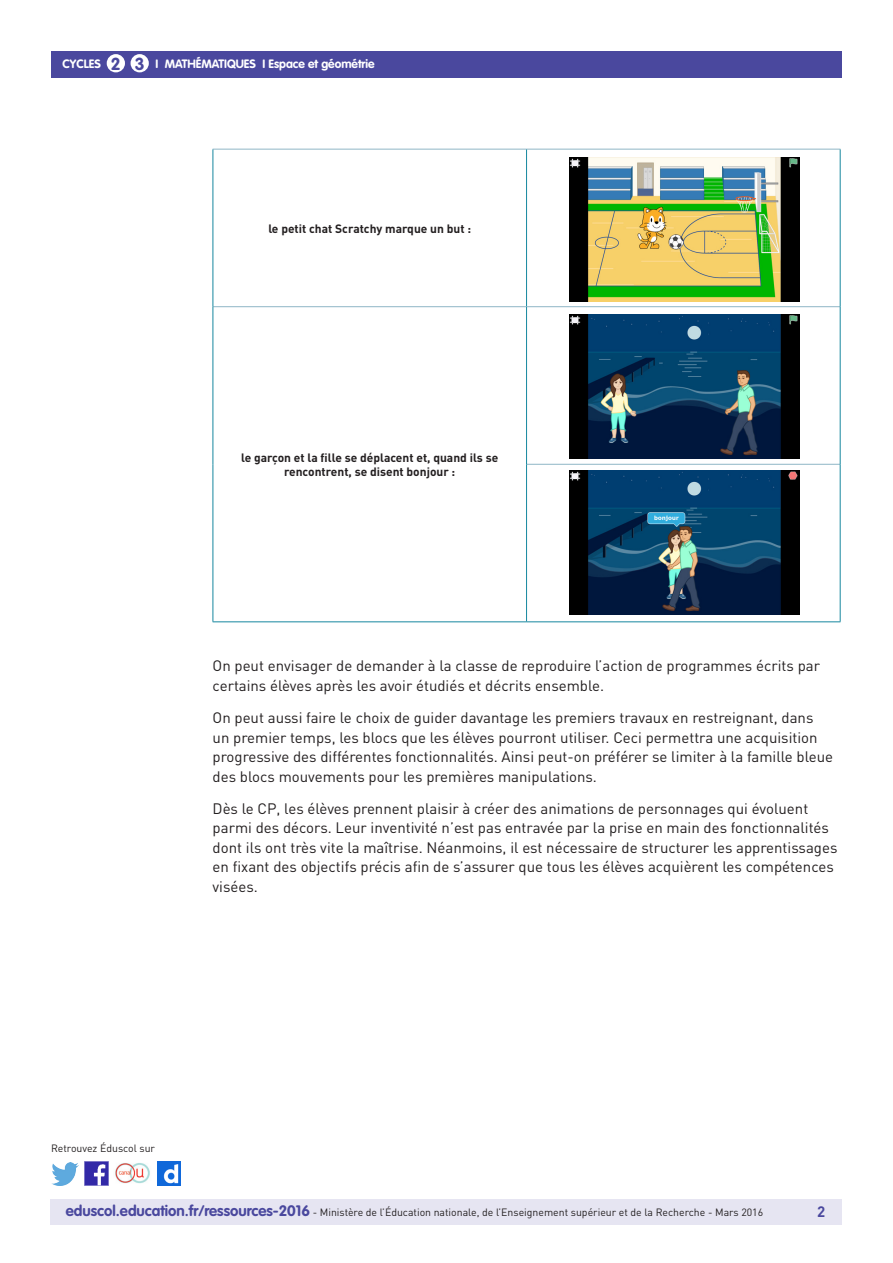
<style>
.page{position:relative;width:893px;height:1263px;background:#fff}
.page>*{position:absolute;margin:0;border:0;box-sizing:border-box;transform-origin:0 0}
.t1{font:700 17.25px "VAG Rounded Std";color:#4a489e}
._06_Texte_courant{font:15px/19.5px "DIN Pro";color:#231f20}
.t2{font:700 15px "DIN Pro";color:#4a489e}
.Texte_gras_noir{font:700 12px/13.5px "DIN Pro";color:#231f20;text-align:center}
.t3{font:700 12px "VAG Rounded Std";color:#fff}
.t4{font:10.5px "DIN Pro";color:#231f20}
.s1{font-family:"VAG Rounded Std";font-weight:700;font-size:15px;color:#4a489e}
</style>
<div class="page">
<div style="left:50px;top:1199px;width:791px;height:26px;background:#e6e5f2"></div>
<div style="left:51px;top:51px;width:791px;height:27px;background:#4a489e"></div>
<div style="left:107px;top:54px;width:18px;height:18px;background:#fff;border-radius:50%"></div>
<div style="left:131px;top:54px;width:18px;height:18px;background:#fff;border-radius:50%"></div>
<img style="left:85px;top:1162px;width:23px;height:23px">
<img style="left:51px;top:1163px;width:28px;height:22px">
<img style="left:158px;top:1162px;width:22px;height:23px">
<img style="left:115px;top:1163px;width:35px;height:21px">
<hr style="left:213px;top:149px;width:314px;height:1px;background:#8fb6c6">
<hr style="left:527px;top:149px;width:313px;height:1px;background:#8fb6c6">
<hr style="left:213px;top:306px;width:314px;height:1px;background:#8fb6c6">
<hr style="left:527px;top:306px;width:313px;height:1px;background:#8fb6c6">
<hr style="left:527px;top:464px;width:313px;height:1px;background:#8fb6c6">
<hr style="left:213px;top:149px;width:1px;height:158px;background:#16879f">
<hr style="left:526px;top:149px;width:1px;height:157px;background:#16879f">
<hr style="left:840px;top:149px;width:1px;height:158px;background:#16879f">
<hr style="left:213px;top:307px;width:1px;height:157px;background:#16879f">
<hr style="left:526px;top:307px;width:1px;height:157px;background:#16879f">
<hr style="left:840px;top:307px;width:1px;height:157px;background:#16879f">
<hr style="left:213px;top:464px;width:1px;height:157px;background:#16879f">
<hr style="left:526px;top:464px;width:1px;height:157px;background:#16879f">
<hr style="left:840px;top:464px;width:1px;height:157px;background:#16879f">
<hr style="left:213px;top:621px;width:314px;height:1px;background:#16879f">
<hr style="left:527px;top:621px;width:313px;height:1px;background:#16879f">
<img style="left:569px;top:157px;width:230px;height:144px">
<img style="left:569px;top:314px;width:230px;height:144px">
<img style="left:569px;top:471px;width:230px;height:144px">
<p class="t3" style="left:63px;top:57px;width:40px">CYCLES</p>
<p class="t3" style="left:156px;top:57px;width:221px">I MATHÉMATIQUES I Espace et géométrie</p>
<p class="t1" style="left:111px;top:53px;width:11px">2</p>
<p class="t1" style="left:135px;top:53px;width:11px">3</p>
<p class="Texte_gras_noir" style="left:268px;top:221px;width:204px">le petit chat Scratchy marque un but :</p>
<p class="Texte_gras_noir" style="left:241px;top:451px;width:259px">le garçon et la fille se déplacent et, quand ils se rencontrent, se disent bonjour :</p>
<p class="_06_Texte_courant" style="left:213px;top:656px;width:609px">On peut envisager de demander à la classe de reproduire l’action de programmes écrits par certains élèves après les avoir étudiés et décrits ensemble.</p>
<p class="_06_Texte_courant" style="left:213px;top:708px;width:622px">On peut aussi faire le choix de guider davantage les premiers travaux en restreignant, dans un premier temps, les blocs que les élèves pourront utiliser. Ceci permettra une acquisition progressive des différentes fonctionnalités. Ainsi peut-on préférer se limiter à la famille bleue des blocs mouvements pour les premières manipulations.</p>
<p class="_06_Texte_courant" style="left:213px;top:798px;width:626px">Dès le CP, les élèves prennent plaisir à créer des animations de personnages qui évoluent parmi des décors. Leur inventivité n’est pas entravée par la prise en main des fonctionnalités dont ils ont très vite la maîtrise. Néanmoins, il est nécessaire de structurer les apprentissages en fixant des objectifs précis afin de s’assurer que tous les élèves acquièrent les compétences visées.</p>
<p class="t4" style="left:51px;top:1141px;width:106px">Retrouvez Éduscol sur</p>
<p class="t4" style="left:66px;top:1205px;width:699px"><span class="s1">eduscol.education.fr/ressources-2016</span> - Ministère de l’Éducation nationale, de l’Enseignement supérieur et de la Recherche - Mars 2016</p>
<p class="t2" style="left:817px;top:1201px;width:10px">2</p>
</div>
